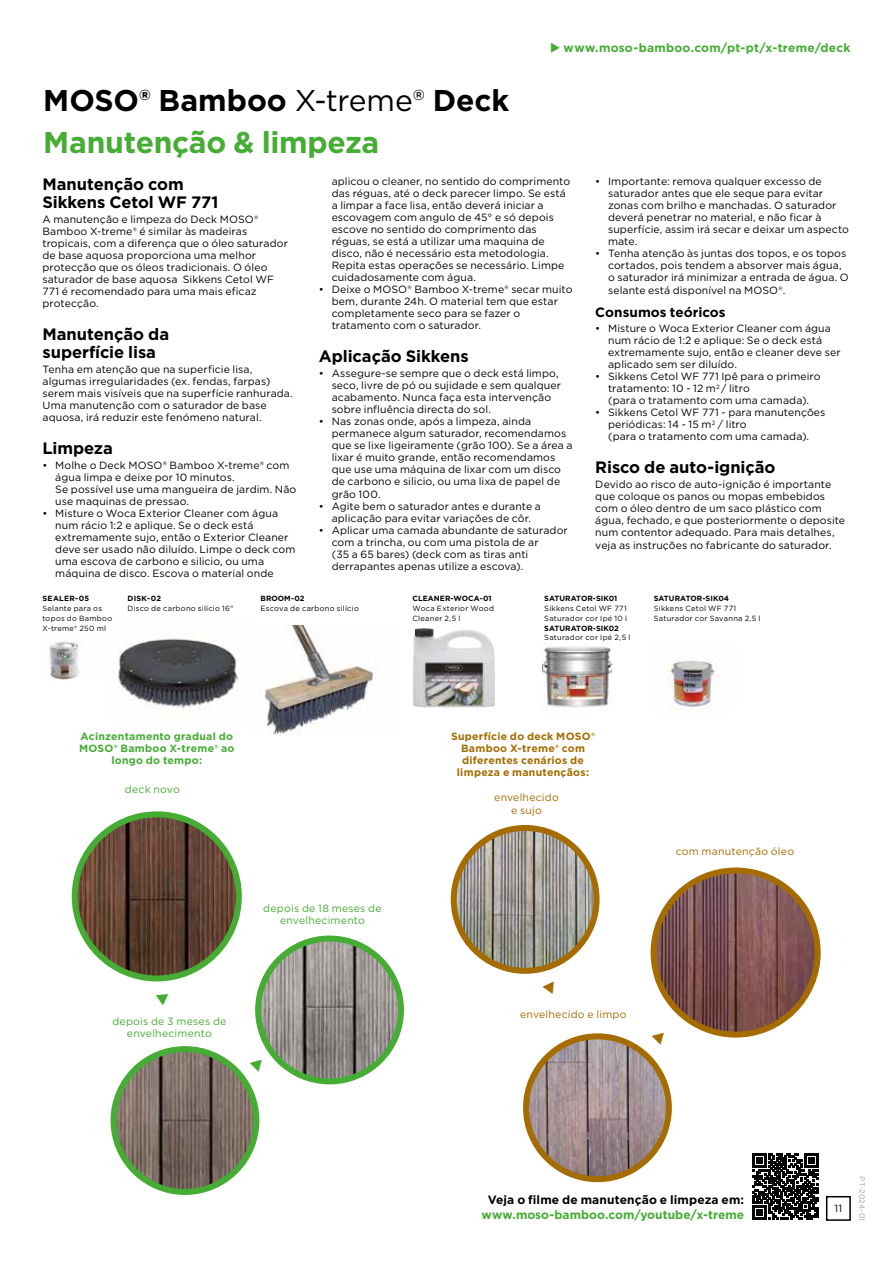
<style>
.page{position:relative;width:893px;height:1263px;background:#fff}
.page>*{position:absolute;margin:0;border:0;box-sizing:border-box;transform-origin:0 0}
.t1{font:700 30px/42px "Gotham";letter-spacing:-.005em;color:#45ac34}
.t2{font:700 16.5px/18px "Gotham";letter-spacing:-.005em;color:#000}
.t3{font:700 13.5px "Gotham";color:#000}
.t4{font:700 12px "Gotham";letter-spacing:.01em;color:#45ac34}
.t5{font:700 12px "Gotham";letter-spacing:.01em;color:#000}
.t6{font:10.5px/12px "Gotham";letter-spacing:.01em;color:#000}
.t7{font:700 10.5px/12px "Gotham";letter-spacing:.02em;color:#a56c01;text-align:center}
.t8{font:10.5px/12px "Gotham";letter-spacing:.02em;color:#45ac34;text-align:center}
.t9{font:700 10.5px/12px "Gotham";letter-spacing:.025em;color:#45ac34;text-align:center}
.t10{font:10.5px/12px "Gotham";letter-spacing:.02em;color:#a56c01;text-align:center}
.t11{font:7.5px/9.8px "Gotham";letter-spacing:.035em;color:#000}
.t12{font:700 7.5px "Gotham";letter-spacing:.01em;color:#000}
.t13{font:7.5px "Gotham";letter-spacing:.02em;color:#9d9d9c}
.t14{font:700 7.5px "Gotham";letter-spacing:.04em;color:#000}
.s1{color:#000}
.s2{font-weight:400;color:#000}
</style>
<div class="page">
<img style="left:263px;top:625px;width:113px;height:111px">
<img style="left:413px;top:628px;width:82px;height:79px">
<img style="left:49px;top:641px;width:32px;height:39px">
<img style="left:118px;top:638px;width:120px;height:72px">
<img style="left:542px;top:646px;width:70px;height:63px">
<img style="left:668px;top:659px;width:51px;height:51px">
<img style="left:258px;top:938px;width:143px;height:143px;border-radius:71px">
<div style="left:255px;top:935px;width:149px;height:149px;border:6px solid #45ac34;border-radius:50%"></div>
<img style="left:454px;top:828px;width:139px;height:141px">
<div style="left:451px;top:825px;width:149px;height:149px;border:6px solid #a56c01;border-radius:50%"></div>
<img style="left:526px;top:1036px;width:143px;height:143px;border-radius:71px">
<div style="left:523px;top:1033px;width:149px;height:149px;border:6px solid #a56c01;border-radius:50%"></div>
<img style="left:114px;top:1049px;width:142px;height:143px;border-radius:70px">
<div style="left:111px;top:1046px;width:148px;height:149px;border:6px solid #45ac34;border-radius:50%"></div>
<img style="left:75px;top:814px;width:164px;height:164px;border-radius:82px">
<div style="left:72px;top:811px;width:170px;height:170px;border:6px solid #45ac34;border-radius:50%"></div>
<img style="left:654px;top:870px;width:164px;height:164px;border-radius:82px">
<div style="left:651px;top:867px;width:170px;height:170px;border:6px solid #a56c01;border-radius:50%"></div>
<svg style="left:752px;top:1153px;width:67px;height:67px"></svg>
<div style="left:826px;top:1196px;width:25px;height:25px;border:2px solid #000"></div>
<h1 class="t1" style="left:43px;top:79px;width:468px"><span class="s1">MOSO® Bamboo</span> <span class="s2">X-treme®</span> <span class="s1">Deck<br></span>Manutenção &amp; limpeza</h1>
<p class="t4" style="left:550px;top:40px;width:302px">◆ www.moso-bamboo.com/pt-pt/x-treme/deck</p>
<h2 class="t2" style="left:43px;top:175px;width:177px">Manutenção com<br>Sikkens Cetol WF 771</h2>
<p class="t6" style="left:43px;top:213px;width:247px">A manutenção e limpeza do Deck MOSO® Bamboo X-treme® é similar às madeiras tropicais, com a diferença que o óleo saturador de base aquosa proporciona uma melhor protecção que os óleos tradicionais. O óleo saturador de base aquosa Sikkens Cetol WF 771 é recomendado para uma mais eficaz protecção.</p>
<h2 class="t2" style="left:43px;top:325px;width:128px">Manutenção da superfície lisa</h2>
<p class="t6" style="left:43px;top:363px;width:252px">Tenha em atenção que na superficie lisa, algumas irregularidades (ex. fendas, farpas) serem mais visíveis que na superfície ranhurada.<br>Uma manutenção com o saturador de base aquosa, irá reduzir este fenómeno natural.</p>
<h2 class="t2" style="left:43px;top:439px;width:72px">Limpeza</h2>
<p class="t6" style="left:55px;top:459px;width:243px;text-indent:-13px">• Molhe o Deck MOSO® Bamboo X-treme® com água limpa e deixe por 10 minutos.<br>Se possível use uma mangueira de jardim. Não use maquinas de pressao.</p>
<p class="t6" style="left:55px;top:507px;width:242px;text-indent:-13px">• Misture o Woca Exterior Cleaner com água num rácio 1:2 e aplique. Se o deck está extremamente sujo, então o Exterior Cleaner deve ser usado não diluído. Limpe o deck com uma escova de carbono e silicio, ou uma máquina de disco. Escova o material onde</p>
<p class="t6" style="left:332px;top:176px;width:240px">aplicou o cleaner, no sentido do comprimento das réguas, até o deck parecer limpo. Se está a limpar a face lisa, então deverá iniciar a escovagem com angulo de 45° e só depois escove no sentido do comprimento das réguas, se está a utilizar uma maquina de disco, não é necessário esta metodologia.<br>Repita estas operações se necessário. Limpe cuidadosamente com água.</p>
<p class="t6" style="left:332px;top:284px;width:242px;text-indent:-13px">• Deixe o MOSO® Bamboo X-treme® secar muito bem, durante 24h. O material tem que estar completamente seco para se fazer o tratamento com o saturador.</p>
<h2 class="t2" style="left:319px;top:347px;width:151px">Aplicação Sikkens</h2>
<p class="t6" style="left:332px;top:367px;width:231px;text-indent:-13px">• Assegure-se sempre que o deck está limpo, seco, livre de pó ou sujidade e sem qualquer acabamento. Nunca faça esta intervenção sobre influência directa do sol.</p>
<p class="t6" style="left:332px;top:415px;width:242px;text-indent:-13px">• Nas zonas onde, após a limpeza, ainda permanece algum saturador, recomendamos que se lixe ligeiramente (grão 100). Se a área a lixar é muito grande, então recomendamos que use uma máquina de lixar com um disco de carbono e silicio, ou uma lixa de papel de grão 100.</p>
<p class="t6" style="left:319px;top:500px;width:223px;text-align:center">• Agite bem o saturador antes e durante a aplicação para evitar variações de côr.</p>
<p class="t6" style="left:332px;top:524px;width:238px;text-indent:-13px">• Aplicar uma camada abundante de saturador com a trincha, ou com uma pistola de ar<br>(35 a 65 bares) (deck com as tiras anti derrapantes apenas utilize a escova).</p>
<p class="t6" style="left:608px;top:176px;width:242px;text-indent:-13px">• Importante: remova qualquer excesso de saturador antes que ele seque para evitar zonas com brilho e manchadas. O saturador deverá penetrar no material, e não ficar à superfície, assim irá secar e deixar um aspecto mate.</p>
<p class="t6" style="left:608px;top:248px;width:242px;text-indent:-13px">• Tenha atenção às juntas dos topos, e os topos cortados, pois tendem a absorver mais água, o saturador irá minimizar a entrada de água. O selante está disponível na MOSO®.</p>
<p class="t3" style="left:595px;top:304px;width:132px">Consumos teóricos</p>
<p class="t6" style="left:608px;top:322px;width:234px;text-indent:-13px">• Misture o Woca Exterior Cleaner com água num rácio de 1:2 e aplique: Se o deck está extremamente sujo, então e cleaner deve ser aplicado sem ser diluído.</p>
<p class="t6" style="left:608px;top:370px;width:214px;text-indent:-13px">• Sikkens Cetol WF 771 Ipê para o primeiro tratamento: 10 - 12 m<sup>2</sup> / litro<br>(para o tratamento com uma camada).</p>
<p class="t6" style="left:608px;top:406px;width:219px;text-indent:-13px">• Sikkens Cetol WF 771 - para manutenções periódicas: 14 - 15 m<sup>2</sup> / litro<br>(para o tratamento com uma camada).</p>
<h2 class="t2" style="left:595px;top:458px;width:182px">Risco de auto-ignição</h2>
<p class="t6" style="left:595px;top:478px;width:251px">Devido ao risco de auto-ignição é importante que coloque os panos ou mopas embebidos com o óleo dentro de um saco plástico com água, fechado, e que posteriormente o deposite num contentor adequado. Para mais detalhes, veja as instruções no fabricante do saturador.</p>
<p class="t14" style="left:43px;top:594px;width:48px">SEALER-05</p>
<p class="t11" style="left:43px;top:603px;width:71px">Selante para os topos do Bamboo<br>X-treme® 250 ml</p>
<p class="t12" style="left:128px;top:594px;width:35px">DISK-02</p>
<p class="t11" style="left:128px;top:603px;width:107px">Disco de carbono silício 16"</p>
<p class="t12" style="left:260px;top:594px;width:46px">BROOM-02</p>
<p class="t11" style="left:260px;top:603px;width:100px">Escova de carbono silício</p>
<p class="t12" style="left:412px;top:594px;width:81px">CLEANER-WOCA-01</p>
<p class="t11" style="left:412px;top:603px;width:83px">Woca Exterior Wood<br>Cleaner 2,5 l</p>
<p class="t12" style="left:544px;top:594px;width:75px">SATURATOR-SIK01</p>
<p class="t11" style="left:544px;top:603px;width:84px">Sikkens Cetol WF 771<br>Saturador cor Ipé 10 l</p>
<p class="t12" style="left:544px;top:623px;width:76px">SATURATOR-SIK02</p>
<p class="t11" style="left:544px;top:633px;width:88px">Saturador cor Ipé 2,5 l</p>
<p class="t12" style="left:654px;top:594px;width:77px">SATURATOR-SIK04</p>
<p class="t11" style="left:654px;top:603px;width:108px">Sikkens Cetol WF 771<br>Saturador cor Savanna 2,5 l</p>
<p class="t9" style="left:79px;top:730px;width:157px">Acinzentamento gradual do<br>MOSO® Bamboo X-treme® ao longo do tempo:</p>
<p class="t8" style="left:125px;top:783px;width:56px">deck novo</p>
<p class="t8" style="left:112px;top:1015px;width:116px">depois de 3 meses de envelhecimento</p>
<p class="t8" style="left:263px;top:902px;width:120px">depois de 18 meses de envelhecimento</p>
<p class="t7" style="left:451px;top:730px;width:145px">Superfície do deck MOSO®<br>Bamboo X-treme® com diferentes cenários de limpeza e manutençãos:</p>
<p class="t10" style="left:494px;top:791px;width:66px">envelhecido e sujo</p>
<p class="t10" style="left:676px;top:845px;width:120px">com manutenção óleo</p>
<p class="t10" style="left:520px;top:1008px;width:108px">envelhecido e limpo</p>
<p class="t5" style="left:488px;top:1192px;width:258px">Veja o filme de manutenção e limpeza em:</p>
<p class="t4" style="left:482px;top:1207px;width:264px">www.moso-bamboo.com/youtube/x-treme</p>
<p class="t6" style="left:834px;top:1202px;width:9px">11</p>
<p class="t13" style="left:867px;top:1176px;width:46px;rotate:90deg">PT-2024-01</p>
</div>
